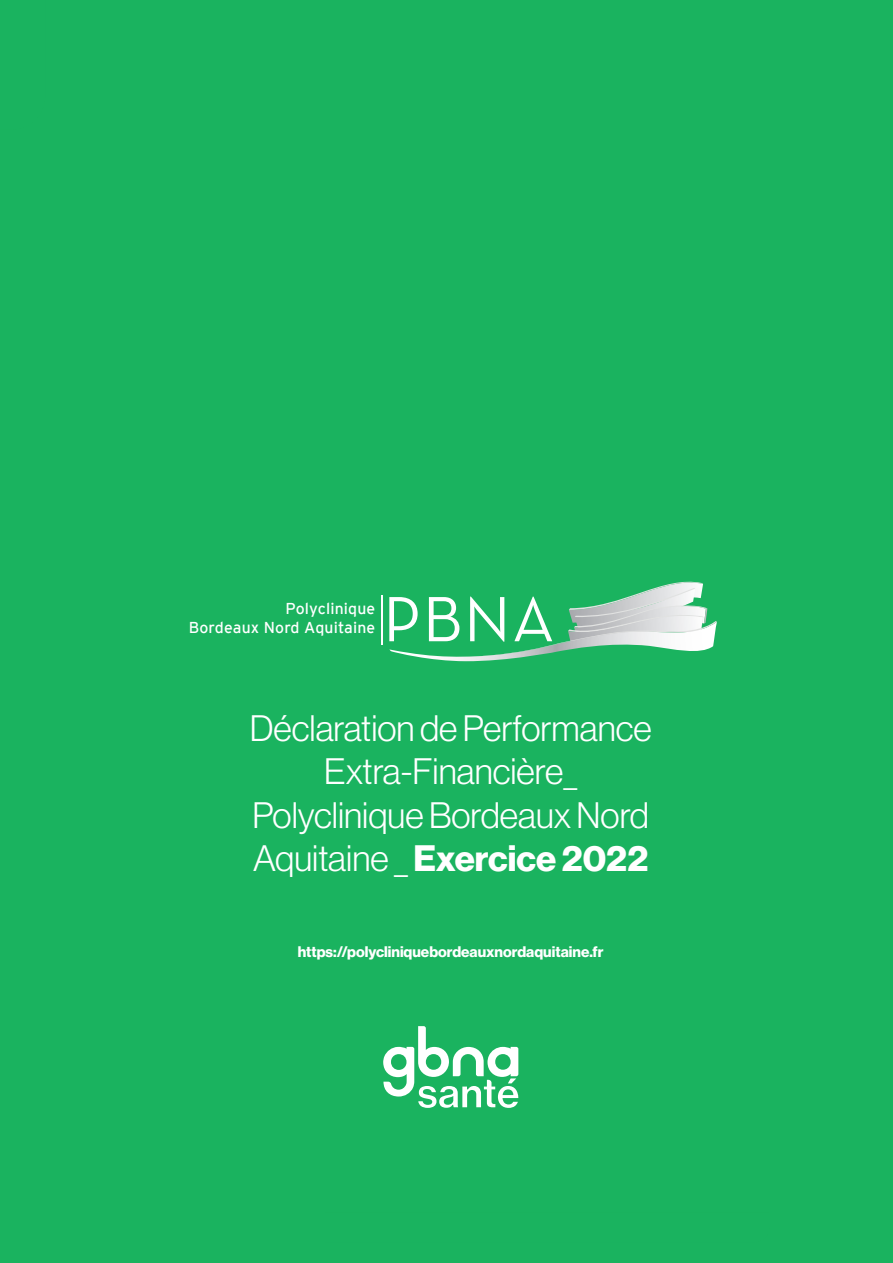
<style>
.page{position:relative;width:893px;height:1263px;background:#1ab35f}
.page>*{position:absolute;margin:0;border:0;box-sizing:border-box;transform-origin:0 0}
.t1{font:64.95px "Neutra Text";color:#fff}
.t2{font:300 36px/43.5px "Neue Haas Display";color:#fff;text-align:center}
.t3{font:15.75px/18.9px "Interstate";letter-spacing:.01em;color:#fff;text-align:right}
.t4{font:700 15px "Neue Haas Display";color:#fff}
.s1{font-weight:700}
</style>
<div class="page">
<hr style="left:381px;top:596px;width:1px;height:49px;background:#fff">
<svg style="left:389px;top:581px;width:328px;height:81px"></svg>
<svg style="left:383px;top:1026px;width:135px;height:82px"></svg>
<p class="t3" style="left:189px;top:599px;width:188px">Polyclinique<br>Bordeaux Nord Aquitaine</p>
<p class="t1" style="left:383px;top:580px;width:173px">PBNA</p>
<p class="t2" style="left:250px;top:706px;width:403px">Déclaration de Performance<br>Extra-Financière_<br>Polyclinique Bordeaux Nord<br>Aquitaine _ <span class="s1">Exercice 2022</span></p>
<p class="t4" style="left:298px;top:942px;width:307px">https://polycliniquebordeauxnordaquitaine.fr</p>
</div>
